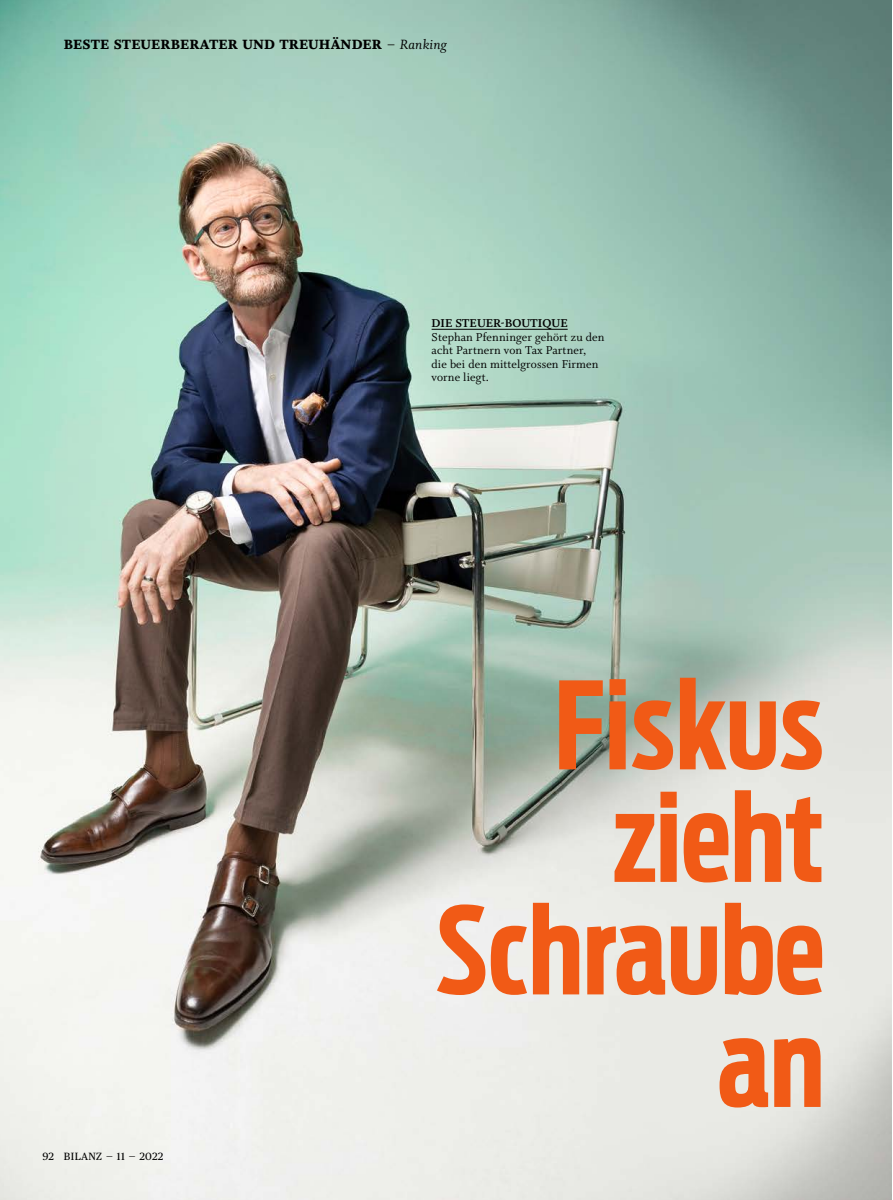
<style>
.page{position:relative;width:893px;height:1200px;background:#fff}
.page>*{position:absolute;margin:0;border:0;box-sizing:border-box;transform-origin:0 0}
.t1{font:700 extra-condensed 120px/112.5px "Antenna";color:#f15a16;text-align:right}
.t2{font:900 15px "Whitman";letter-spacing:.01em;color:#000}
.t3{font:12.75px/13.5px "Whitman";letter-spacing:.01em;color:#000}
.t4{font:700 12.75px "Whitman";letter-spacing:.005em;color:#000}
.t5{font:10.5px "Publico Text";letter-spacing:.035em;color:#000}
.s1{font-weight:400;font-style:italic}
</style>
<div class="page">
<img style="left:0;top:0;width:892px;height:1199px">
<hr style="left:892px;top:0;width:1px;height:1199px;background:#a0c4b6">
<hr style="left:432px;top:329px;width:136px;height:1px;background:#000">
<p class="t2" style="left:64px;top:36px;width:384px">BESTE STEUERBERATER UND TREUHÄNDER <span class="s1">– Ranking</span></p>
<p class="t4" style="left:432px;top:316px;width:138px">DIE STEUER-BOUTIQUE</p>
<p class="t3" style="left:432px;top:330px;width:174px">Stephan Pfenninger gehört zu den acht Partnern von Tax Partner, die bei den mittelgrossen Firmen vorne liegt.</p>
<p class="t5" style="left:43px;top:1148px;width:122px">92 BILANZ — 11 — 2022</p>
<h1 class="t1" style="left:436px;top:671px;width:390px">Fiskus zieht<br>Schraube an</h1>
</div>
